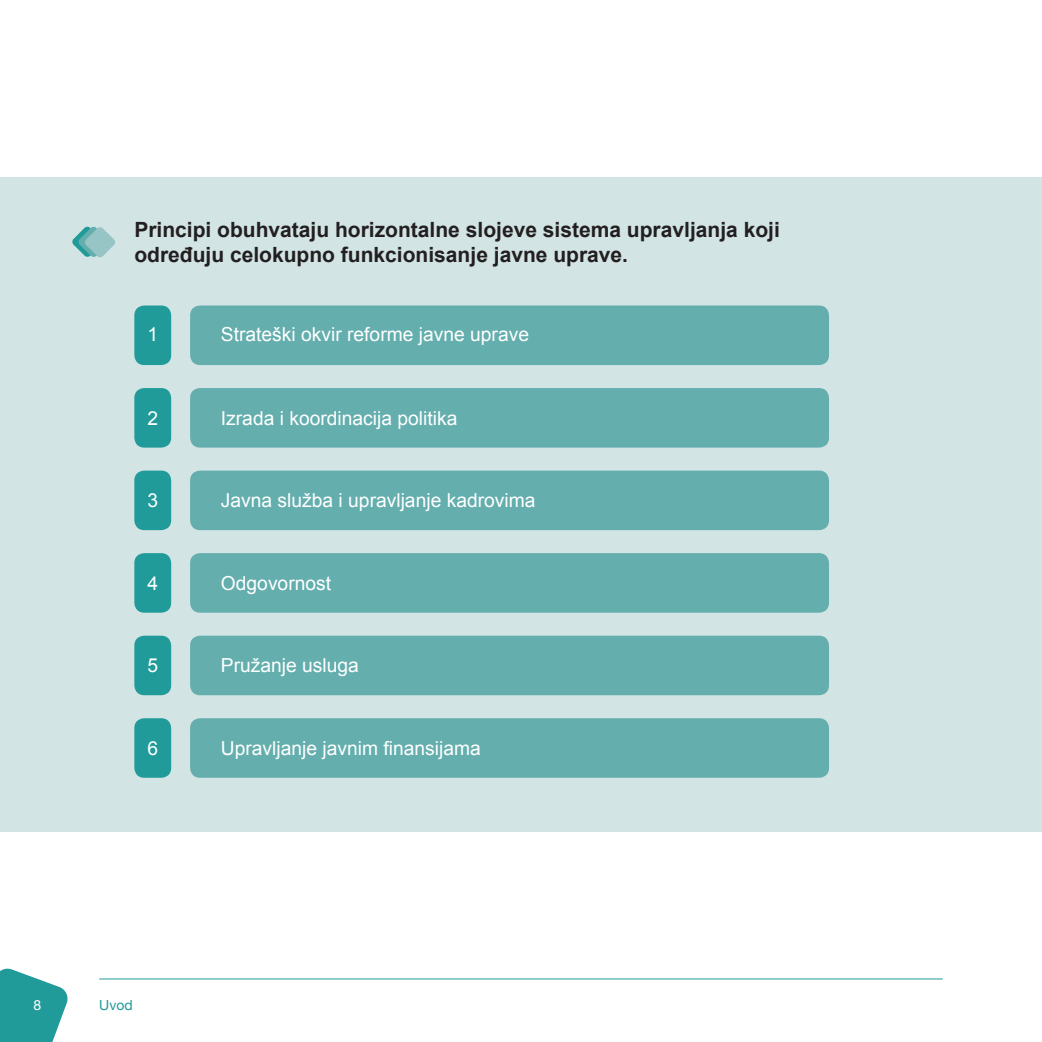
<style>
.page{position:relative;width:1042px;height:1042px;background:#fff}
.page>*{position:absolute;margin:0;border:0;box-sizing:border-box;transform-origin:0 0}
.t1{font:700 21px/25.2px "Arial";color:#231f20}
.t2{font:19.25px "Arial";color:#fff}
.t3{font:14px "Helvetica Neue LT Std";color:#209b99}
.t4{font:14px "Helvetica Neue LT Std";color:#fff}
</style>
<div class="page">
<hr style="left:99px;top:978px;width:844px;height:1px;background:#209b99">
<div style="left:0;top:177px;width:1042px;height:655px;background:#d2e4e4"></div>
<svg style="left:72px;top:226px;width:43px;height:32px"></svg>
<div style="left:134px;top:388px;width:37px;height:59px;background:#209b99;border-radius:10px"></div>
<div style="left:190px;top:388px;width:639px;height:59px;background:#64aeae;border-radius:10px"></div>
<div style="left:134px;top:470px;width:37px;height:60px;background:#209b99;border-radius:10px"></div>
<div style="left:190px;top:470px;width:639px;height:60px;background:#64aeae;border-radius:10px"></div>
<div style="left:134px;top:553px;width:37px;height:60px;background:#209b99;border-radius:10px"></div>
<div style="left:190px;top:553px;width:639px;height:60px;background:#64aeae;border-radius:10px"></div>
<div style="left:134px;top:636px;width:37px;height:59px;background:#209b99;border-radius:10px"></div>
<div style="left:190px;top:636px;width:639px;height:59px;background:#64aeae;border-radius:10px"></div>
<div style="left:134px;top:718px;width:37px;height:60px;background:#209b99;border-radius:10px"></div>
<div style="left:190px;top:718px;width:639px;height:60px;background:#64aeae;border-radius:10px"></div>
<div style="left:134px;top:305px;width:37px;height:60px;background:#209b99;border-radius:10px"></div>
<div style="left:190px;top:305px;width:639px;height:60px;background:#64aeae;border-radius:10px"></div>
<svg style="left:0;top:968px;width:68px;height:74px"></svg>
<p class="t1" style="left:134px;top:218px;width:647px">Principi obuhvataju horizontalne slojeve sistema upravljanja koji određuju celokupno funkcionisanje javne uprave.</p>
<p class="t2" style="left:147px;top:322px;width:12px">1</p>
<p class="t2" style="left:221px;top:322px;width:310px">Strateški okvir reforme javne uprave</p>
<p class="t2" style="left:147px;top:405px;width:12px">2</p>
<p class="t2" style="left:221px;top:405px;width:238px">Izrada i koordinacija politika</p>
<p class="t2" style="left:147px;top:488px;width:12px">3</p>
<p class="t2" style="left:221px;top:488px;width:316px">Javna služba i upravljanje kadrovima</p>
<p class="t2" style="left:147px;top:570px;width:12px">4</p>
<p class="t2" style="left:221px;top:570px;width:112px">Odgovornost</p>
<p class="t2" style="left:147px;top:653px;width:12px">5</p>
<p class="t2" style="left:221px;top:653px;width:140px">Pružanje usluga</p>
<p class="t2" style="left:147px;top:735px;width:12px">6</p>
<p class="t2" style="left:221px;top:735px;width:261px">Upravljanje javnim finansijama</p>
<p class="t4" style="left:33px;top:996px;width:9px">8</p>
<p class="t3" style="left:99px;top:996px;width:35px">Uvod</p>
</div>
